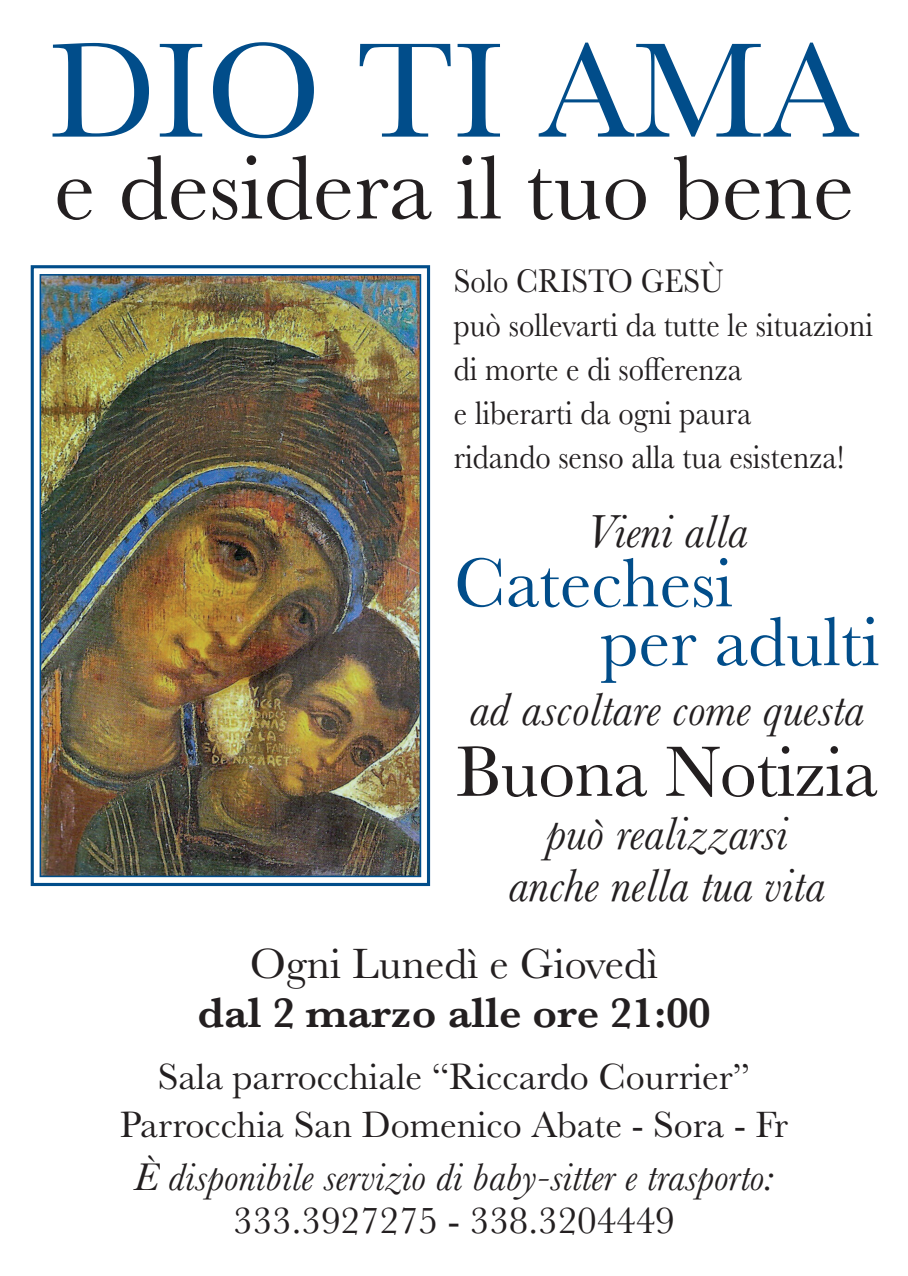
<style>
.page{position:relative;width:908px;height:1276px;background:#fff}
.page>*{position:absolute;margin:0;border:0;box-sizing:border-box;transform-origin:0 0}
.t1{font:140px "Baskerville";color:#014d8a}
.t2{font:94px "Baskerville";color:#231f20}
.t3{font:74px "Baskerville";letter-spacing:-.01em;color:#231f20}
.t4{font:72px/58.8px "Baskerville";color:#014d8a}
.t5{font:italic 48px/52.8px "Baskerville";color:#231f20;text-align:center}
.t6{font:600 44px "Baskerville";color:#231f20}
.t7{font:44px "Baskerville";color:#231f20}
.t8{font:italic 40px "Baskerville";color:#231f20}
.t9{font:39px "Baskerville";color:#231f20}
.t10{font:38px/47.8px "Baskerville";color:#231f20;text-align:center}
.t11{font:34px/43.8px "Baskerville";color:#231f20;scale:.9 1}
</style>
<div class="page">
<div style="left:31px;top:265px;width:399px;height:621px;border:3px solid #014d8a"></div>
<img style="left:43px;top:277px;width:375px;height:597px">
<div style="left:40px;top:274px;width:381px;height:603px;border:2px solid #014d8a"></div>
<h1 class="t1" style="left:50px;top:2px;width:809px">Dio ti ama</h1>
<h2 class="t2" style="left:54px;top:128px;width:801px">e desidera il tuo bene</h2>
<p class="t11" style="left:454px;top:260px;width:467px">Solo cristo gesù<br>può sollevarti da tutte le situazioni di morte e di sofferenza<br>e liberarti da ogni paura<br>ridando senso alla tua esistenza!</p>
<h3 class="t5" style="left:585px;top:505px;width:163px">Vieni alla</h3>
<h3 class="t4" style="left:600px;top:554px;width:280px;text-indent:-147px">Catechesi<br>per adulti</h3>
<h3 class="t5" style="left:469px;top:683px;width:396px">ad ascoltare come questa</h3>
<h3 class="t3" style="left:455px;top:724px;width:424px">Buona Notizia</h3>
<h3 class="t5" style="left:508px;top:807px;width:318px">può realizzarsi anche nella tua vita</h3>
<p class="t7" style="left:250px;top:936px;width:409px">Ogni Lunedì e Giovedì</p>
<p class="t6" style="left:197px;top:982px;width:514px">dal 2 marzo alle ore 21:00</p>
<p class="t10" style="left:120px;top:1053px;width:669px">Sala parrocchiale “Riccardo Courrier”<br>Parrocchia San Domenico Abate - Sora - Fr</p>
<p class="t8" style="left:134px;top:1150px;width:641px">È disponibile servizio di baby-sitter e trasporto:</p>
<p class="t9" style="left:233px;top:1196px;width:443px">333.3927275 - 338.3204449</p>
</div>
